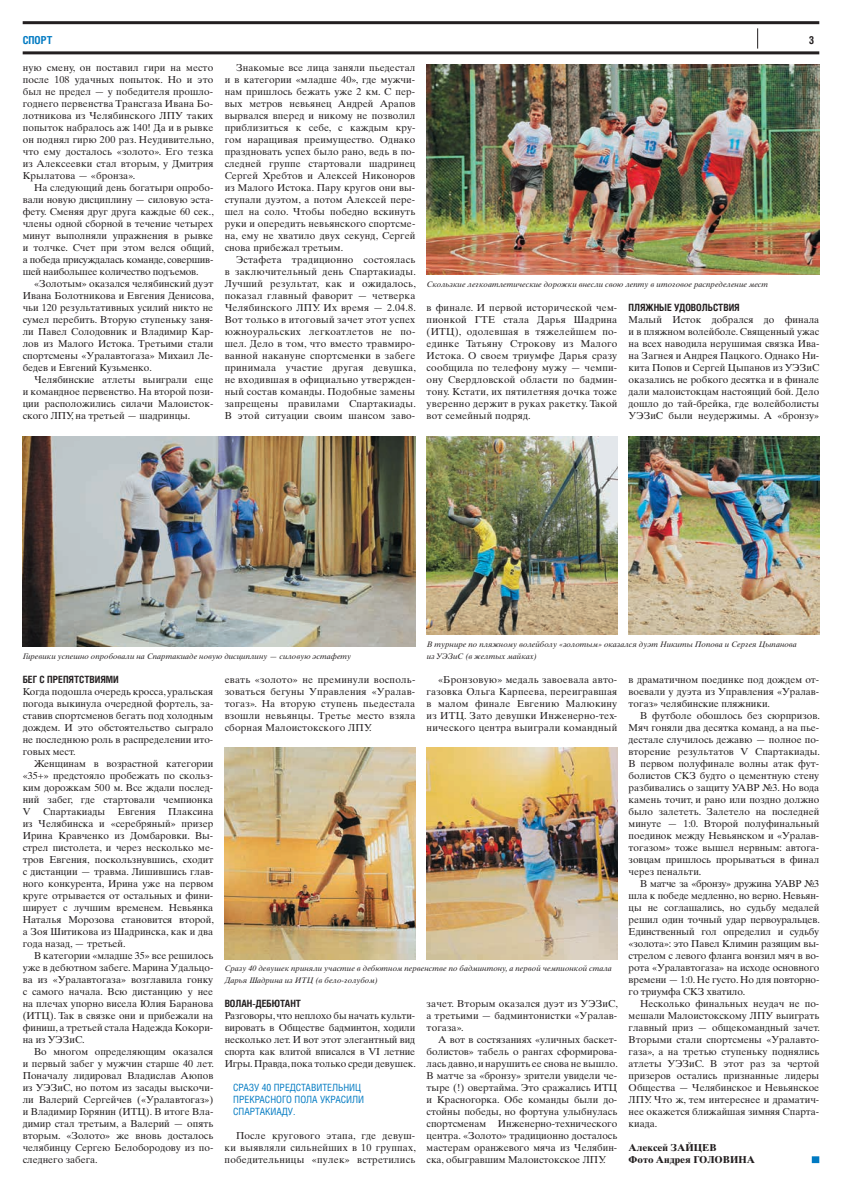
<style>
.page{position:relative;width:842px;height:1191px;background:#fff}
.page>*{position:absolute;margin:0;border:0;box-sizing:border-box;transform-origin:0 0}
.t1{font:700 11px "Helios Cond";color:#007ac2}
.t2{font:700 11px "Helios Cond";color:#231f20}
.t3{font:10px/12px "Times Ten C";color:#231f20;text-align:justify}
.t4{font:10px/12px "Helios Cond";color:#007ac2}
.t5{font:700 10px "Helios Cond";color:#231f20}
.t6{font:700 10px/12px "Times Ten C";color:#231f20}
.t7{font:italic 8px/12px "Times Ten C";color:#231f20}
</style>
<div class="page">
<hr style="left:23px;top:21px;width:796px;height:3px;background:#231f20">
<hr style="left:23px;top:51px;width:796px;height:3px;background:#231f20">
<svg style="left:757px;top:28px;width:1px;height:21px"></svg>
<div style="left:812px;top:1156px;width:7px;height:7px;background:#007ac2"></div>
<img style="left:23px;top:436px;width:392px;height:211px">
<img style="left:225px;top:747px;width:190px;height:212px">
<img style="left:427px;top:747px;width:190px;height:212px">
<img style="left:427px;top:436px;width:190px;height:199px">
<img style="left:629px;top:436px;width:190px;height:199px">
<img style="left:427px;top:64px;width:392px;height:211px">
<p class="t1" style="left:23px;top:33px;width:31px">СПОРТ</p>
<p class="t2" style="left:809px;top:33px;width:7px">3</p>
<p class="t3" style="left:23px;top:61px;width:193px">ную смену, он поставил гири на место после 108 удачных попыток. Но и это был не предел — у победителя прошло&shy;годнего первенства Трансгаза Ивана Бо&shy;лотникова из Челябинского ЛПУ таких попыток набралось аж 140! Да и в рывке он поднял гирю 200 раз. Неудивительно, что ему досталось «золото». Его тезка из Алексеевки стал вторым, у Дмитрия Крылатова — «бронза».</p>
<p class="t3" style="left:23px;top:181px;width:193px;text-indent:11px">На следующий день богатыри опробо&shy;вали новую дисциплину — силовую эста&shy;фету. Сменяя друг друга каждые 60 сек., члены одной сборной в течение четырех минут выполняли упражнения в рывке и толчке. Счет при этом велся общий, а победа присуждалась команде, совершив&shy;шей наибольшее количество подъемов.</p>
<p class="t3" style="left:23px;top:277px;width:193px;text-indent:11px">«Золотым» оказался челябинский дуэт Ивана Болотникова и Евгения Денисова, чьи 120 результативных усилий никто не сумел перебить. Вторую ступеньку заня&shy;ли Павел Солодовник и Владимир Кар&shy;лов из Малого Истока. Третьими стали спортсмены «Уралавтогаза» Михаил Ле&shy;бедев и Евгений Кузьменко.</p>
<p class="t3" style="left:23px;top:373px;width:192px;text-indent:11px">Челябинские атлеты выиграли еще и командное первенство. На второй пози&shy;ции расположились силачи Малоисток&shy;ского ЛПУ, на третьей — шадринцы.</p>
<p class="t3" style="left:225px;top:61px;width:192px;text-indent:11px">Знакомые все лица заняли пьедестал и в категории «младше 40», где мужчи&shy;нам пришлось бежать уже 2 км. С пер&shy;вых метров невьянец Андрей Арапов вырвался вперед и никому не позволил приблизиться к себе, с каждым кру&shy;гом наращивая преимущество. Однако праздновать успех было рано, ведь в по&shy;следней группе стартовали шадринец Сергей Хребтов и Алексей Никоноров из Малого Истока. Пару кругов они вы&shy;ступали дуэтом, а потом Алексей пере&shy;шел на соло. Чтобы победно вскинуть руки и опередить невьянского спортсме&shy;на, ему не хватило двух секунд, Сергей снова прибежал третьим.</p>
<p class="t3" style="left:225px;top:253px;width:193px;text-indent:11px">Эстафета традиционно состоялась в заключительный день Спартакиады.<br>Лучший результат, как и ожидалось, показал главный фаворит — четверка Челябинского ЛПУ. Их время — 2.04.8.<br>Вот только в итоговый зачет этот успех южноуральских легкоатлетов не по&shy;шел. Дело в том, что вместо травмиро&shy;ванной накануне спортсменки в забеге принимала участие другая девушка, не входившая в официально утвержден&shy;ный состав команды. Подобные замены запрещены правилами Спартакиады.<br>В этой ситуации своим шансом заво-</p>
<p class="t7" style="left:427px;top:278px;width:343px">Скользкие легкоатлетические дорожки внесли свою лепту в итоговое распределение мест</p>
<p class="t5" style="left:629px;top:301px;width:113px">Пляжные удовольствия</p>
<p class="t3" style="left:629px;top:313px;width:192px">Малый Исток добрался до финала и в пляжном волейболе. Священный ужас на всех наводила нерушимая связка Ива&shy;на Загнея и Андрея Пацкого. Однако Ни&shy;кита Попов и Сергей Цыпанов из УЭЗиС оказались не робкого десятка и в финале дали малоистокцам настоящий бой. Дело дошло до тай-брейка, где волейболисты УЭЗиС были неудержимы. А «бронзу»</p>
<p class="t3" style="left:427px;top:301px;width:192px">в финале. И первой исторической чем&shy;пионкой ГТЕ стала Дарья Шадрина (ИТЦ), одолевшая в тяжелейшем по&shy;единке Татьяну Строкову из Малого Истока. О своем триумфе Дарья сразу сообщила по телефону мужу — чемпи&shy;ону Свердловской области по бадмин&shy;тону. Кстати, их пятилетняя дочка тоже уверенно держит в руках ракетку. Такой вот семейный подряд.</p>
<p class="t7" style="left:23px;top:650px;width:330px">Гиревики успешно опробовали на Спартакиаде новую дисциплину — силовую эстафету</p>
<p class="t7" style="left:427px;top:638px;width:372px">В турнире по пляжному волейболу «золотым» оказался дуэт Никиты Попова и Сергея Цыпанова из УЭЗиС (в желтых майках)</p>
<p class="t5" style="left:23px;top:673px;width:98px">Бег с препятствиями</p>
<p class="t3" style="left:23px;top:685px;width:192px">Когда подошла очередь кросса, уральская погода выкинула очередной фортель, за&shy;ставив спортсменов бегать под холодным дождем. И это обстоятельство сыграло не последнюю роль в распределении ито&shy;говых мест.</p>
<p class="t3" style="left:23px;top:757px;width:192px;text-indent:11px">Женщинам в возрастной категории «35+» предстояло пробежать по скольз&shy;ким дорожкам 500 м. Все ждали послед&shy;ний забег, где стартовали чемпионка V</p>
<p class="t3" style="left:43px;top:805px;width:64px">Спартакиады</p>
<p class="t3" style="left:118px;top:805px;width:39px">Евгения</p>
<p class="t3" style="left:23px;top:805px;width:193px;text-indent:146px">Плаксина из Челябинска и «серебряный» призер Ирина Кравченко из Домбаровки. Вы&shy;стрел пистолета, и через несколько ме&shy;тров Евгения, поскользнувшись, сходит с дистанции — травма. Лишившись глав&shy;ного конкурента, Ирина уже на первом круге отрывается от остальных и фини&shy;ширует с лучшим временем. Невьянка Наталья Морозова становится второй, а Зоя Шитикова из Шадринска, как и два года назад, — третьей.</p>
<p class="t3" style="left:23px;top:949px;width:192px;text-indent:11px">В категории «младше 35» все решилось уже в дебютном забеге. Марина Удальцо&shy;ва из «Уралавтогаза» возглавила гонку с самого начала. Всю дистанцию у нее на плечах упорно висела Юлия Баранова (ИТЦ). Так в связке они и прибежали на финиш, а третьей стала Надежда Кокори&shy;на из УЭЗиС.</p>
<p class="t3" style="left:23px;top:1045px;width:193px;text-indent:11px">Во многом определяющим оказался и первый забег у мужчин старше 40 лет.<br>Поначалу лидировал Владислав Аюпов из УЭЗиС, но потом из засады выскочи&shy;ли Валерий Сергейчев («Уралавтогаз») и Владимир Горянин (ИТЦ). В итоге Вла&shy;димир стал третьим, а Валерий — опять вторым. «Золото» же вновь досталось челябинцу Сергею Белобородову из по&shy;следнего забега.</p>
<p class="t3" style="left:225px;top:673px;width:192px">евать «золото» не преминули восполь&shy;зоваться бегуны Управления «Уралав&shy;тогаз». На вторую ступень пьедестала взошли невьянцы. Третье место взяла сборная Малоистокского ЛПУ.</p>
<p class="t3" style="left:427px;top:673px;width:192px;text-indent:11px">«Бронзовую» медаль завоевала авто&shy;газовка Ольга Карпеева, переигравшая в малом финале Евгению Малюкину из ИТЦ. Зато девушки Инженерно-тех&shy;нического центра выиграли командный</p>
<p class="t7" style="left:225px;top:962px;width:389px">Сразу 40 девушек приняли участие в дебютном первенстве по бадминтону, а первой чемпионкой стала<br>Дарья Шадрина из ИТЦ (в бело-голубом)</p>
<p class="t5" style="left:225px;top:997px;width:77px">Волан-дебютант</p>
<p class="t3" style="left:225px;top:1009px;width:193px">Разговоры, что неплохо бы начать культи&shy;вировать в Обществе бадминтон, ходили несколько лет. И вот этот элегантный вид спорта как влитой вписался в VI летние Игры. Правда, пока только среди девушек.</p>
<p class="t4" style="left:233px;top:1081px;width:133px">Сразу 40 представительниц прекрасного пола украсили<br>Спартакиаду.</p>
<p class="t3" style="left:225px;top:1129px;width:193px;text-indent:11px">После кругового этапа, где девуш&shy;ки выявляли сильнейших в 10 группах, победительницы «пулек» встретились</p>
<p class="t3" style="left:427px;top:997px;width:193px">зачет. Вторым оказался дуэт из УЭЗиС, а третьими — бадминтонистки «Уралав&shy;тогаза».</p>
<p class="t3" style="left:427px;top:1033px;width:193px;text-indent:11px">А вот в состязаниях «уличных баскет&shy;болистов» табель о рангах сформирова&shy;лась давно, и нарушить ее снова не вышло.<br>В матче за «бронзу» зрители увидели че&shy;тыре (!) овертайма. Это сражались ИТЦ и Красногорка. Обе команды были до&shy;стойны победы, но фортуна улыбнулась спортсменам Инженерно-технического центра. «Золото» традиционно досталось мастерам оранжевого мяча из Челябин&shy;ска, обыгравшим Малоистокское ЛПУ.</p>
<p class="t3" style="left:629px;top:673px;width:192px">в драматичном поединке под дождем от&shy;воевали у дуэта из Управления «Уралав&shy;тогаз» челябинские пляжники.</p>
<p class="t3" style="left:629px;top:709px;width:193px;text-indent:11px">В футболе обошлось без сюрпризов.<br>Мяч гоняли два десятка команд, а на пье&shy;дестале случилось дежавю — полное по&shy;вторение результатов V Спартакиады.<br>В первом полуфинале волны атак фут&shy;болистов СКЗ будто о цементную стену разбивались о защиту УАВР №3. Но вода камень точит, и рано или поздно должно было залететь. Залетело на последней минуте — 1:0. Второй полуфинальный поединок между Невьянском и «Уралав&shy;тогазом» тоже вышел нервным: автога&shy;зовцам пришлось прорываться в финал через пенальти.</p>
<p class="t3" style="left:629px;top:877px;width:193px;text-indent:11px">В матче за «бронзу» дружина УАВР №3 шла к победе медленно, но верно. Невьян&shy;цы не соглашались, но судьбу медалей решил один точный удар первоуральцев.<br>Единственный гол определил и судьбу «золота»: это Павел Климин разящим вы&shy;стрелом с левого фланга вонзил мяч в во&shy;рота «Уралавтогаза» на исходе основного времени — 1:0. Не густо. Но для повторно&shy;го триумфа СКЗ хватило.</p>
<p class="t3" style="left:629px;top:997px;width:193px;text-indent:11px">Несколько финальных неудач не по&shy;мешали Малоистокскому ЛПУ выиграть главный приз — общекомандный зачет.<br>Вторыми стали спортсмены «Уралавто&shy;газа», а на третью ступеньку поднялись атлеты УЭЗиС. В этот раз за чертой призеров остались признанные лидеры Общества — Челябинское и Невьянское ЛПУ. Что ж, тем интереснее и драматич&shy;нее окажется ближайшая зимняя Спарта&shy;киада.</p>
<p class="t6" style="left:629px;top:1141px;width:128px">Алексей ЗАЙЦЕВ<br>Фото Андрея ГОЛОВИНА</p>
</div>
